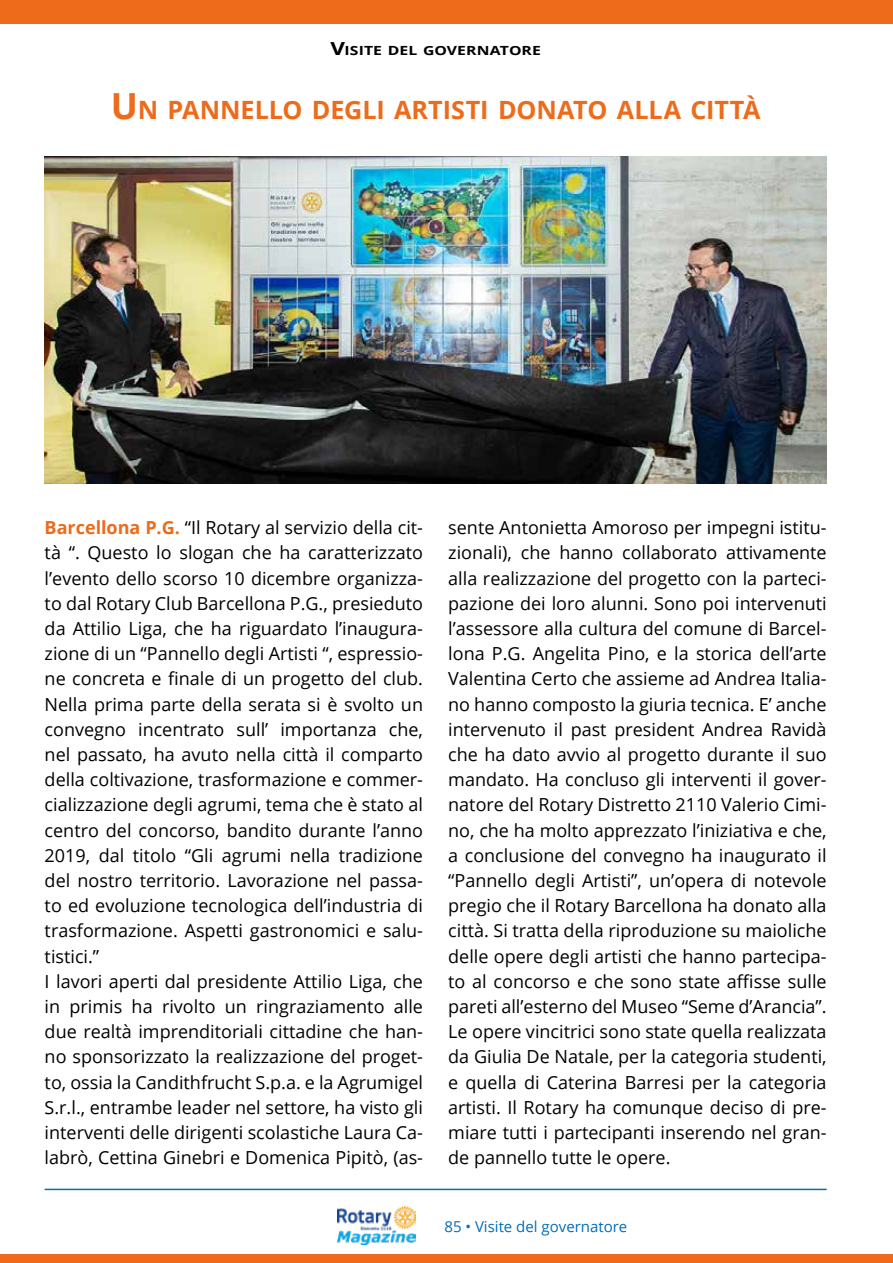
<style>
.page{position:relative;width:893px;height:1263px;background:#fff}
.page>*{position:absolute;margin:0;border:0;box-sizing:border-box;transform-origin:0 0}
.t1{font:700 25.2px "Open Sans";color:#ed6b1a}
.t2{font:18px/25.2px "Open Sans";color:#000}
.t3{font:15px "Open Sans";color:#006db8}
.t4{font:700 12.6px "Open Sans";color:#000;scale:1.25 1}
.s1{font-size:18px}
.s2{font-size:36px}
.s3{font-weight:700;color:#ed6b1a}
</style>
<div class="page">
<img style="left:337px;top:1206px;width:79px;height:39px">
<hr style="left:45px;top:1189px;width:782px;height:1px;background:#006db8">
<div style="left:0;top:1254px;width:893px;height:9px;background:#ed6b1a"></div>
<div style="left:0;top:0;width:893px;height:23px;background:#ed6b1a"></div>
<img style="left:45px;top:156px;width:782px;height:328px">
<p class="t4" style="left:330px;top:42px;width:18px"><span class="s1">V</span>ISITE</p>
<p class="t4" style="left:388px;top:42px;width:9px">DEL</p>
<p class="t4" style="left:423px;top:42px;width:10px">GOVERNATORE</p>
<p class="t1" style="left:111px;top:93px;width:75px"><span class="s2">U</span>N PANNELLO</p>
<p class="t1" style="left:312px;top:93px;width:15px">DEGLI</p>
<p class="t1" style="left:394px;top:93px;width:15px">ARTISTI</p>
<p class="t1" style="left:498px;top:93px;width:19px">DONATO</p>
<p class="t1" style="left:617px;top:93px;width:18px">ALLA</p>
<p class="t1" style="left:690px;top:93px;width:15px">CITTÀ</p>
<p class="t2" style="left:45px;top:514px;width:380px"><span class="s3">Barcellona P.G.</span> “Il Rotary al servizio della cit&shy;tà “. Questo lo slogan che ha caratterizzato l’evento dello scorso 10 dicembre organizza&shy;to dal Rotary Club Barcellona P.G., presieduto da Attilio Liga, che ha riguardato l’inaugura&shy;zione di un “Pannello degli Artisti “, espressio&shy;ne concreta e finale di un progetto del club.<br>Nella prima parte della serata si è svolto un convegno incentrato sull’ importanza che, nel passato, ha avuto nella città il comparto della coltivazione, trasformazione e commer&shy;cializzazione degli agrumi, tema che è stato al centro del concorso, bandito durante l’anno 2019, dal titolo “Gli agrumi nella tradizione del nostro territorio. Lavorazione nel passa&shy;to ed evoluzione tecnologica dell’industria di trasformazione. Aspetti gastronomici e salu&shy;tistici.”<br>I lavori aperti dal presidente Attilio Liga, che in primis ha rivolto un ringraziamento alle due realtà imprenditoriali cittadine che han&shy;no sponsorizzato la realizzazione del proget&shy;to, ossia la Candithfrucht S.p.a. e la Agrumigel S.r.l., entrambe leader nel settore, ha visto gli interventi delle dirigenti scolastiche Laura Ca&shy;labrò, Cettina Ginebri e Domenica Pipitò, (as-</p>
<p class="t2" style="left:448px;top:514px;width:380px;text-align:justify">sente Antonietta Amoroso per impegni istitu&shy;zionali), che hanno collaborato attivamente alla realizzazione del progetto con la parteci&shy;pazione dei loro alunni. Sono poi intervenuti l’assessore alla cultura del comune di Barcel&shy;lona P.G. Angelita Pino, e la storica dell’arte Valentina Certo che assieme ad Andrea Italia&shy;no hanno composto la giuria tecnica. E’ anche intervenuto il past president Andrea Ravidà che ha dato avvio al progetto durante il suo mandato. Ha concluso gli interventi il gover&shy;natore del Rotary Distretto 2110 Valerio Cimi&shy;no, che ha molto apprezzato l’iniziativa e che, a conclusione del convegno ha inaugurato il “Pannello degli Artisti”, un’opera di notevole pregio che il Rotary Barcellona ha donato alla città. Si tratta della riproduzione su maioliche delle opere degli artisti che hanno partecipa&shy;to al concorso e che sono state affisse sulle pareti all’esterno del Museo “Seme d’Arancia”.<br>Le opere vincitrici sono state quella realizzata da Giulia De Natale, per la categoria studenti, e quella di Caterina Barresi per la categoria artisti. Il Rotary ha comunque deciso di pre&shy;miare tutti i partecipanti inserendo nel gran&shy;de pannello tutte le opere.</p>
<p class="t3" style="left:444px;top:1216px;width:184px">85 • Visite del governatore</p>
</div>
